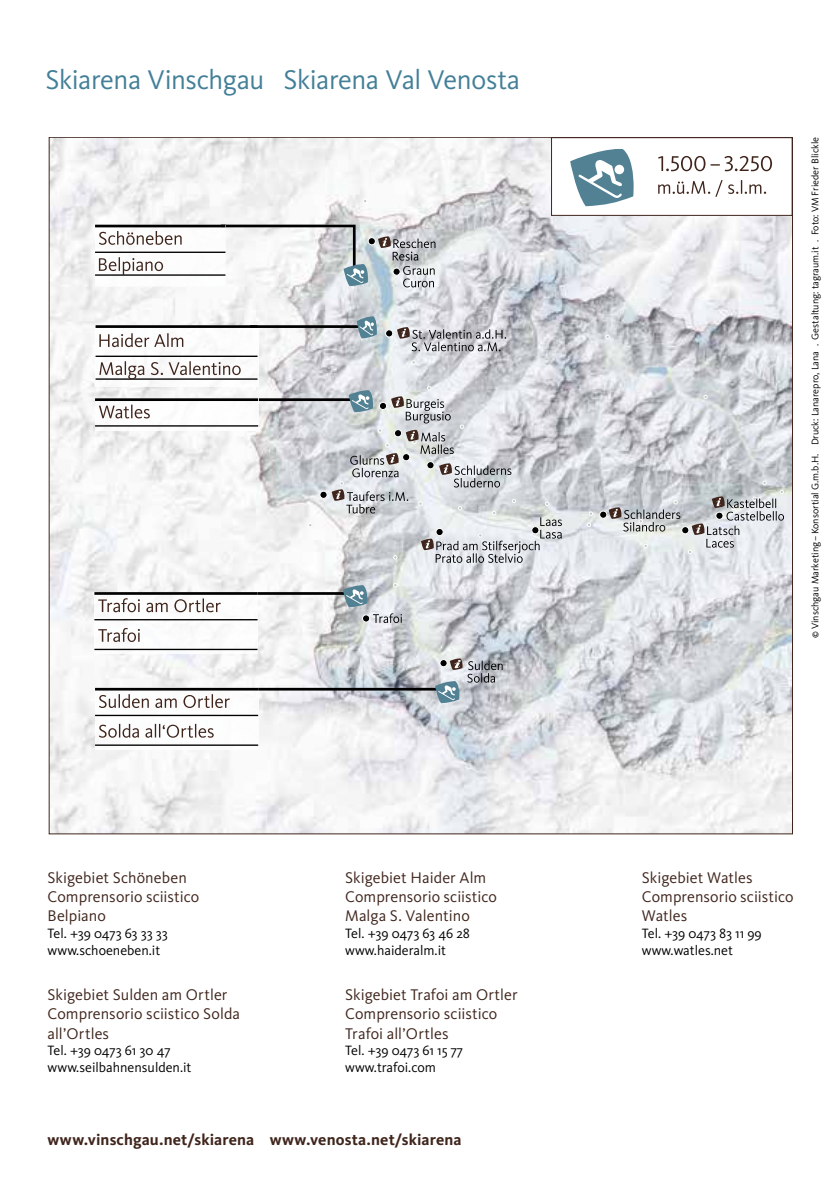
<style>
.page{position:relative;width:840px;height:1191px;background:#fff}
.page>*{position:absolute;margin:0;border:0;box-sizing:border-box;transform-origin:0 0}
.t1{font:28px "Kievit OT";letter-spacing:-.015em;color:#437f98}
.t2{font:16px/19.2px "Kievit OT";letter-spacing:.005em;color:#3f251c}
.t3{font:700 16px "Kievit OT";letter-spacing:.01em;color:#3f251c}
.t4{font:14px/16.8px "Kievit OT";color:#000}
.t5{font:10px "Kievit OT";color:#000}
.s1{font-weight:500;font-size:8px}
</style>
<div class="page">
<img style="left:51px;top:139px;width:739px;height:693px">
<div style="left:368px;top:238px;width:7px;height:7px;background:#000;border-radius:50%"></div>
<div style="left:368px;top:237px;width:7px;height:8px;border:1px solid #fff;border-radius:50%"></div>
<svg style="left:363px;top:199px;width:4px;height:4px"></svg>
<div style="left:385px;top:330px;width:7px;height:7px;background:#000;border-radius:50%"></div>
<div style="left:385px;top:329px;width:8px;height:8px;border:1px solid #fff;border-radius:50%"></div>
<svg style="left:308px;top:523px;width:4px;height:4px"></svg>
<div style="left:599px;top:511px;width:7px;height:7px;background:#000;border-radius:50%"></div>
<div style="left:599px;top:511px;width:7px;height:7px;border:1px solid #fff;border-radius:50%"></div>
<div style="left:681px;top:526px;width:7px;height:8px;background:#000;border-radius:50%"></div>
<div style="left:681px;top:526px;width:7px;height:8px;border:1px solid #fff;border-radius:50%"></div>
<div style="left:320px;top:491px;width:7px;height:7px;background:#000;border-radius:50%"></div>
<div style="left:319px;top:491px;width:8px;height:7px;border:1px solid #fff;border-radius:50%"></div>
<div style="left:362px;top:615px;width:7px;height:7px;background:#000;border-radius:50%"></div>
<div style="left:362px;top:614px;width:8px;height:8px;border:1px solid #fff;border-radius:50%"></div>
<svg style="left:411px;top:360px;width:4px;height:4px"></svg>
<svg style="left:393px;top:583px;width:4px;height:4px"></svg>
<svg style="left:588px;top:512px;width:4px;height:3px"></svg>
<svg style="left:586px;top:523px;width:4px;height:4px"></svg>
<svg style="left:643px;top:544px;width:4px;height:4px"></svg>
<svg style="left:703px;top:395px;width:4px;height:4px"></svg>
<svg style="left:605px;top:335px;width:4px;height:4px"></svg>
<svg style="left:378px;top:236px;width:57px;height:51px;background:#b3b7bb"></svg>
<svg style="left:397px;top:327px;width:109px;height:24px;background:#b0afb3"></svg>
<svg style="left:687px;top:481px;width:96px;height:73px;background:#c4c7ca"></svg>
<svg style="left:373px;top:613px;width:28px;height:10px"></svg>
<svg style="left:608px;top:500px;width:72px;height:31px;background:#b6b8ba"></svg>
<img style="left:95px;top:227px;width:126px;height:59px">
<svg style="left:221px;top:225px;width:147px;height:61px"></svg>
<hr style="left:95px;top:225px;width:130px;height:2px;background:#000">
<hr style="left:95px;top:252px;width:130px;height:1px;background:#000">
<hr style="left:95px;top:274px;width:130px;height:2px;background:#000">
<svg style="left:99px;top:231px;width:82px;height:14px"></svg>
<svg style="left:99px;top:257px;width:64px;height:18px"></svg>
<img style="left:95px;top:328px;width:163px;height:59px">
<hr style="left:95px;top:325px;width:162px;height:3px;background:#000">
<hr style="left:95px;top:355px;width:162px;height:2px;background:#000">
<hr style="left:95px;top:378px;width:162px;height:2px;background:#000">
<svg style="left:99px;top:333px;width:84px;height:14px"></svg>
<svg style="left:99px;top:361px;width:141px;height:18px"></svg>
<hr style="left:258px;top:398px;width:100px;height:3px;background:#000">
<svg style="left:331px;top:386px;width:230px;height:177px;background:#cdcfd3"></svg>
<img style="left:95px;top:401px;width:163px;height:29px">
<hr style="left:95px;top:398px;width:163px;height:3px;background:#000">
<hr style="left:95px;top:425px;width:163px;height:1px;background:#000">
<svg style="left:99px;top:404px;width:51px;height:14px"></svg>
<img style="left:94px;top:595px;width:163px;height:59px">
<hr style="left:94px;top:592px;width:163px;height:3px;background:#000">
<hr style="left:94px;top:619px;width:163px;height:1px;background:#000">
<hr style="left:94px;top:649px;width:163px;height:1px;background:#000">
<svg style="left:98px;top:598px;width:123px;height:14px"></svg>
<svg style="left:98px;top:628px;width:42px;height:14px"></svg>
<img style="left:95px;top:690px;width:163px;height:59px">
<hr style="left:95px;top:688px;width:163px;height:2px;background:#000">
<hr style="left:95px;top:715px;width:163px;height:1px;background:#000">
<hr style="left:95px;top:744px;width:163px;height:2px;background:#000">
<svg style="left:99px;top:694px;width:131px;height:14px"></svg>
<svg style="left:99px;top:724px;width:114px;height:13px"></svg>
<hr style="left:250px;top:325px;width:110px;height:3px;background:#000">
<svg style="left:356px;top:315px;width:20px;height:23px"></svg>
<hr style="left:257px;top:592px;width:91px;height:3px;background:#000">
<svg style="left:343px;top:584px;width:24px;height:23px"></svg>
<hr style="left:258px;top:688px;width:180px;height:2px;background:#000">
<svg style="left:435px;top:658px;width:67px;height:45px;background:#abb2b9"></svg>
<div style="left:551px;top:138px;width:240px;height:77px;background:#fff"></div>
<div style="left:551px;top:137px;width:241px;height:79px;border:1px solid #3f251c"></div>
<svg style="left:658px;top:156px;width:113px;height:15px"></svg>
<svg style="left:658px;top:180px;width:107px;height:17px"></svg>
<svg style="left:570px;top:149px;width:63px;height:57px"></svg>
<h1 class="t1" style="left:45px;top:64px;width:476px">Skiarena Vinschgau Skiarena Val Venosta</h1>
<p class="t2" style="left:47px;top:868px;width:153px">Skigebiet Schöneben<br>Comprensorio sciistico<br>Belpiano</p>
<p class="t4" style="left:47px;top:925px;width:122px">Tel. +39 0473 63 33 33 www.schoeneben.it</p>
<p class="t2" style="left:47px;top:985px;width:194px">Skigebiet Sulden am Ortler<br>Comprensorio sciistico Solda all’Ortles</p>
<p class="t4" style="left:47px;top:1042px;width:145px">Tel. +39 0473 61 30 47 www.seilbahnensulden.it</p>
<p class="t2" style="left:345px;top:868px;width:153px">Skigebiet Haider Alm<br>Comprensorio sciistico<br>Malga S. Valentino</p>
<p class="t4" style="left:345px;top:925px;width:126px">Tel. +39 0473 63 46 28 www.haideralm.it</p>
<p class="t2" style="left:345px;top:985px;width:174px">Skigebiet Trafoi am Ortler<br>Comprensorio sciistico<br>Trafoi all’Ortles</p>
<p class="t4" style="left:345px;top:1042px;width:119px">Tel. +39 0473 61 15 77 www.trafoi.com</p>
<p class="t3" style="left:47px;top:1130px;width:415px">www.vinschgau.net/skiarena www.venosta.net/skiarena</p>
<p class="t5" style="left:809px;top:637px;width:502px;rotate:-90deg"><span class="s1">©</span> Vinschgau Marketing–Konsortial G.m.b.H. Druck: Lanarepro, Lana . Gestaltung: tagraum.it . Foto: VM Frieder Blickle</p>
<p class="t2" style="left:641px;top:868px;width:153px">Skigebiet Watles<br>Comprensorio sciistico<br>Watles</p>
<p class="t4" style="left:641px;top:925px;width:121px">Tel. +39 0473 83 11 99 www.watles.net</p>
</div>
